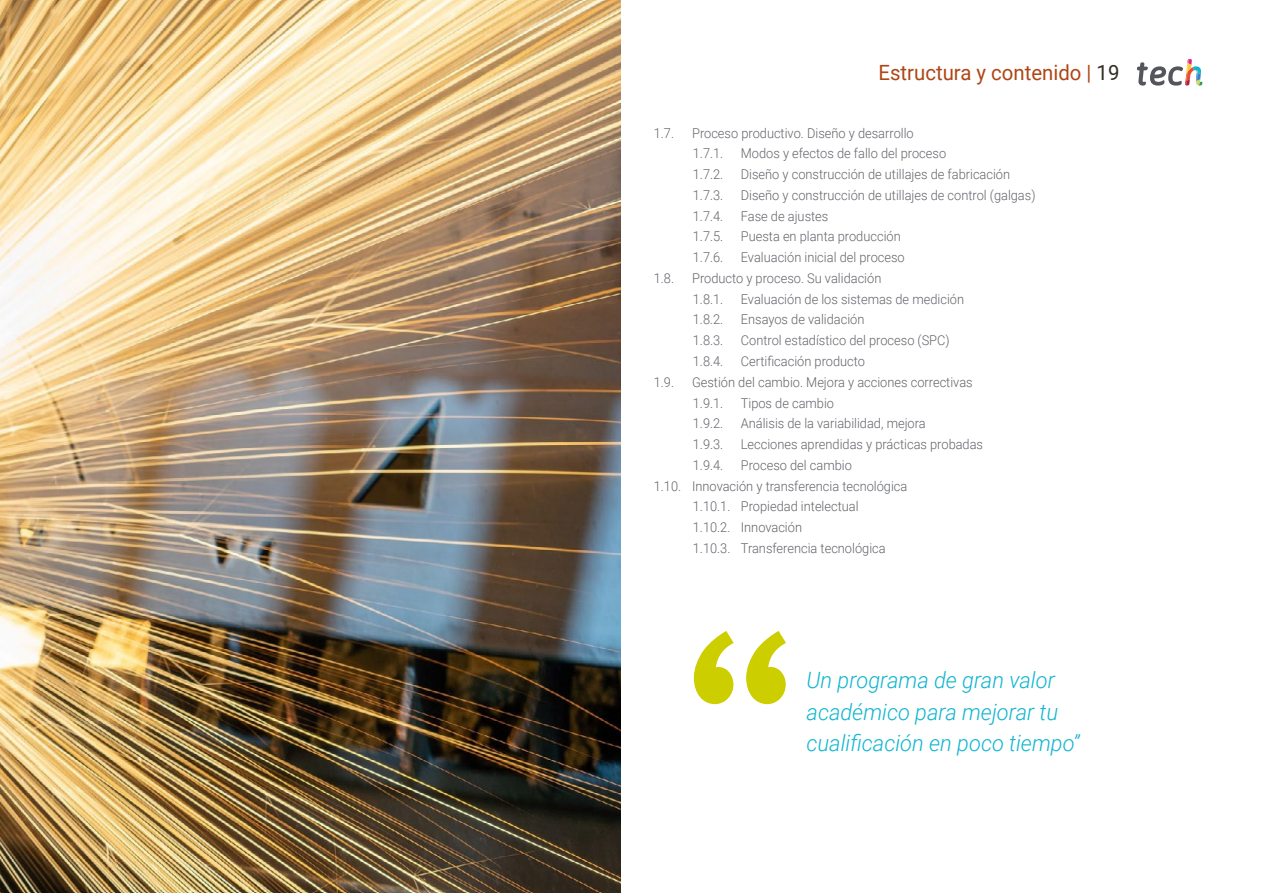
<style>
.page{position:relative;width:1263px;height:893px;background:#fff}
.page>*{position:absolute;margin:0;border:0;box-sizing:border-box;transform-origin:0 0}
.t1{font:italic 300 22.5px/31.5px "Roboto";color:#0fb6cf}
.t2{font:21px "Roboto";color:#ae4615}
.t3{font:300 13.5px/20.7px "Roboto";color:#61646a;scale:.95 1}
.s1{color:#312e20}
</style>
<div class="page">
<img style="left:0;top:0;width:621px;height:893px">
<svg style="left:1137px;top:59px;width:65px;height:27px"></svg>
<svg style="left:694px;top:631px;width:92px;height:73px"></svg>
<h2 class="t2" style="left:878px;top:57px;width:242px">Estructura y contenido | <span class="s1">19</span></h2>
<p class="t3" style="left:654px;top:122px;width:23px">1.7.</p>
<p class="t3" style="left:692px;top:122px;width:235px">Proceso productivo. Diseño y desarrollo<br>1.7.1.</p>
<p class="t3" style="left:741px;top:143px;width:218px">Modos y efectos de fallo del proceso</p>
<p class="t3" style="left:693px;top:164px;width:34px">1.7.2.</p>
<p class="t3" style="left:741px;top:164px;width:285px">Diseño y construcción de utillajes de fabricación</p>
<p class="t3" style="left:693px;top:184px;width:34px">1.7.3.</p>
<p class="t3" style="left:741px;top:184px;width:312px">Diseño y construcción de utillajes de control (galgas)</p>
<p class="t3" style="left:693px;top:205px;width:34px">1.7.4.</p>
<p class="t3" style="left:741px;top:205px;width:94px">Fase de ajustes</p>
<p class="t3" style="left:693px;top:226px;width:34px">1.7.5.</p>
<p class="t3" style="left:741px;top:226px;width:170px">Puesta en planta producción</p>
<p class="t3" style="left:693px;top:247px;width:34px">1.7.6.</p>
<p class="t3" style="left:741px;top:247px;width:174px">Evaluación inicial del proceso</p>
<p class="t3" style="left:654px;top:267px;width:23px">1.8.</p>
<p class="t3" style="left:692px;top:267px;width:201px">Producto y proceso. Su validación<br>1.8.1.</p>
<p class="t3" style="left:741px;top:288px;width:236px">Evaluación de los sistemas de medición</p>
<p class="t3" style="left:693px;top:309px;width:34px">1.8.2.</p>
<p class="t3" style="left:741px;top:309px;width:132px">Ensayos de validación</p>
<p class="t3" style="left:693px;top:330px;width:34px">1.8.3.</p>
<p class="t3" style="left:741px;top:330px;width:221px">Control estadístico del proceso (SPC)</p>
<p class="t3" style="left:693px;top:350px;width:34px">1.8.4.</p>
<p class="t3" style="left:741px;top:350px;width:132px">Certificación producto</p>
<p class="t3" style="left:654px;top:371px;width:23px">1.9.</p>
<p class="t3" style="left:692px;top:371px;width:297px">Gestión del cambio. Mejora y acciones correctivas<br>1.9.1.</p>
<p class="t3" style="left:741px;top:392px;width:100px">Tipos de cambio</p>
<p class="t3" style="left:693px;top:413px;width:34px">1.9.2.</p>
<p class="t3" style="left:741px;top:413px;width:196px">Análisis de la variabilidad, mejora</p>
<p class="t3" style="left:693px;top:433px;width:34px">1.9.3.</p>
<p class="t3" style="left:741px;top:433px;width:257px">Lecciones aprendidas y prácticas probadas</p>
<p class="t3" style="left:693px;top:454px;width:34px">1.9.4.</p>
<p class="t3" style="left:741px;top:454px;width:118px">Proceso del cambio</p>
<p class="t3" style="left:654px;top:475px;width:268px">1.10. Innovación y transferencia tecnológica</p>
<p class="t3" style="left:693px;top:496px;width:176px">1.10.1. Propiedad intelectual</p>
<p class="t3" style="left:693px;top:516px;width:116px">1.10.2. Innovación</p>
<p class="t3" style="left:693px;top:537px;width:204px">1.10.3. Transferencia tecnológica</p>
<h1 class="t1" style="left:806px;top:663px;width:275px">Un programa de gran valor académico para mejorar tu cualificación en poco tiempo”</h1>
</div>
